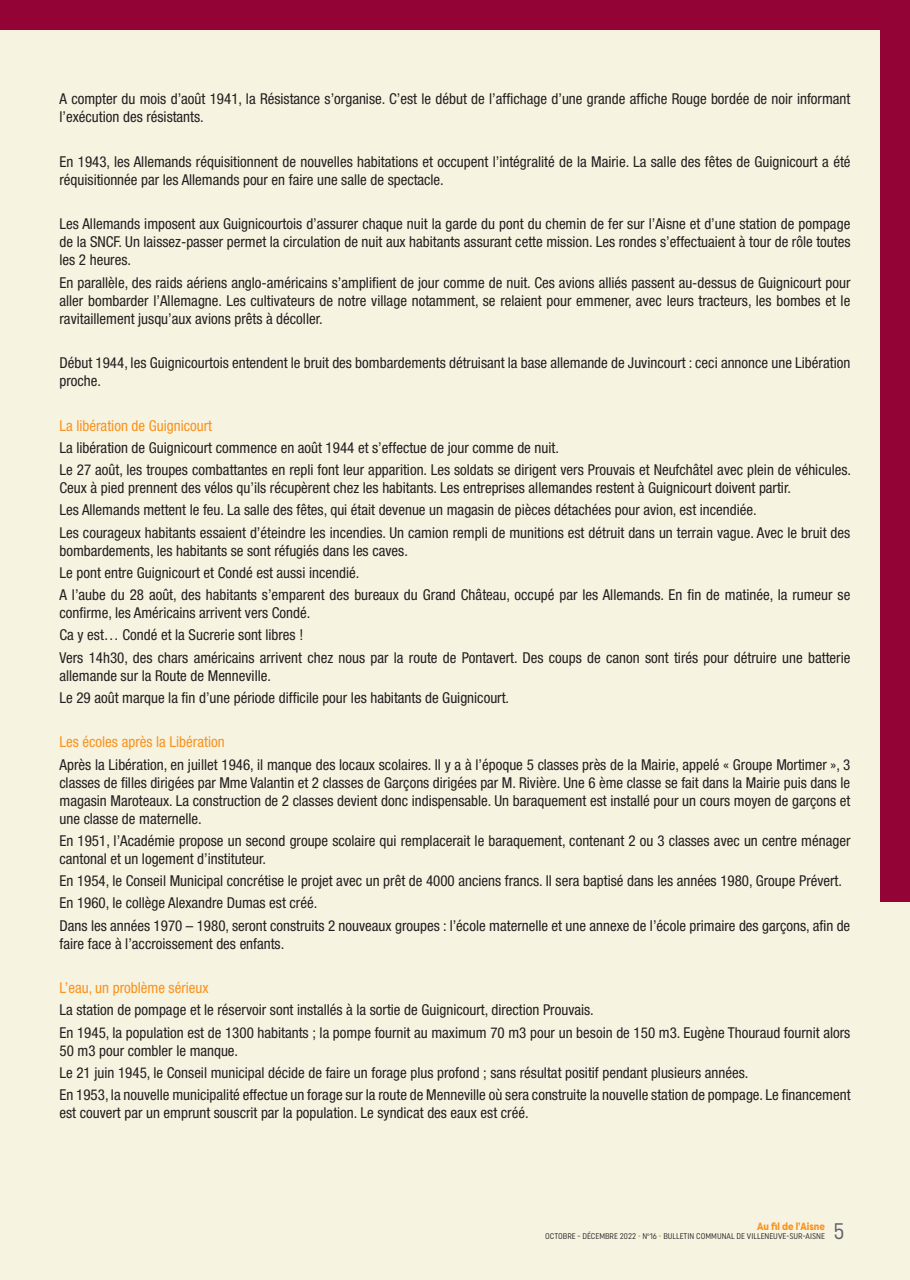
<style>
.page{position:relative;width:910px;height:1280px;background:#f7f3e1}
.page>*{position:absolute;margin:0;border:0;box-sizing:border-box;transform-origin:0 0}
.t1{font:22.5px "Uniform Condensed";color:#5d6067}
.t2{font:condensed 15px/22.2px "Helvetica Neue LT Std";color:#231f20}
.t3{font:condensed 15px "Helvetica Neue LT Std";color:#f7931d}
.t4{font:800 10.5px "Filson Pro";color:#f7931d;scale:.85 1}
.t5{font:8.25px "Uniform Condensed";color:#231f20}
.s1{color:#a6ce39}
</style>
<div class="page">
<div style="left:0;top:0;width:910px;height:30px;background:#930336"></div>
<div style="left:880px;top:0;width:30px;height:901px;background:#930336"></div>
<p class="t2" style="left:60px;top:90px;width:792px;line-height:18px">A compter du mois d’août 1941, la Résistance s’organise. C’est le début de l’affichage d’une grande affiche Rouge bordée de noir informant l’exécution des résistants.</p>
<p class="t2" style="left:60px;top:152px;width:792px;line-height:18px">En 1943, les Allemands réquisitionnent de nouvelles habitations et occupent l’intégralité de la Mairie. La salle des fêtes de Guignicourt a été réquisitionnée par les Allemands pour en faire une salle de spectacle.</p>
<p class="t2" style="left:60px;top:215px;width:792px;line-height:18px;text-align:justify">Les Allemands imposent aux Guignicourtois d’assurer chaque nuit la garde du pont du chemin de fer sur l’Aisne et d’une station de pompage de la SNCF. Un laissez-passer permet la circulation de nuit aux habitants assurant cette mission. Les rondes s’effectuaient à tour de rôle toutes les 2 heures.</p>
<p class="t2" style="left:60px;top:273px;width:792px;line-height:18px;text-align:justify">En parallèle, des raids aériens anglo-américains s’amplifient de jour comme de nuit. Ces avions alliés passent au-dessus de Guignicourt pour aller bombarder l’Allemagne. Les cultivateurs de notre village notamment, se relaient pour emmener, avec leurs tracteurs, les bombes et le ravitaillement jusqu’aux avions prêts à décoller.</p>
<p class="t2" style="left:60px;top:354px;width:792px;line-height:18px">Début 1944, les Guignicourtois entendent le bruit des bombardements détruisant la base allemande de Juvincourt : ceci annonce une Libération proche.</p>
<p class="t3" style="left:60px;top:416px;width:154px">La libération de Guignicourt</p>
<p class="t2" style="left:60px;top:436px;width:793px">La libération de Guignicourt commence en août 1944 et s’effectue de jour comme de nuit.<br>Le 27 août, les troupes combattantes en repli font leur apparition. Les soldats se dirigent vers Prouvais et Neufchâtel avec plein de véhicules.</p>
<p class="t2" style="left:60px;top:476px;width:792px">Ceux à pied prennent des vélos qu’ils récupèrent chez les habitants. Les entreprises allemandes restent à Guignicourt doivent partir.<br>Les Allemands mettent le feu. La salle des fêtes, qui était devenue un magasin de pièces détachées pour avion, est incendiée.<br>Les courageux habitants essaient d’éteindre les incendies. Un camion rempli de munitions est détruit dans un terrain vague. Avec le bruit des</p>
<p class="t2" style="left:60px;top:539px;width:792px">bombardements, les habitants se sont réfugiés dans les caves.<br>Le pont entre Guignicourt et Condé est aussi incendié.<br>A l’aube du 28 août, des habitants s’emparent des bureaux du Grand Château, occupé par les Allemands. En fin de matinée, la rumeur se</p>
<p class="t2" style="left:60px;top:601px;width:792px">confirme, les Américains arrivent vers Condé.<br>Ca y est… Condé et la Sucrerie sont libres !<br>Vers 14h30, des chars américains arrivent chez nous par la route de Pontavert. Des coups de canon sont tirés pour détruire une batterie</p>
<p class="t2" style="left:60px;top:664px;width:451px">allemande sur la Route de Menneville.<br>Le 29 août marque la fin d’une période difficile pour les habitants de Guignicourt.</p>
<p class="t3" style="left:60px;top:733px;width:167px">Les écoles après la Libération</p>
<p class="t2" style="left:60px;top:755px;width:792px;line-height:18px;text-align:justify">Après la Libération, en juillet 1946, il manque des locaux scolaires. Il y a à l’époque 5 classes près de la Mairie, appelé « Groupe Mortimer », 3 classes de filles dirigées par Mme Valantin et 2 classes de Garçons dirigées par M. Rivière. Une 6 ème classe se fait dans la Mairie puis dans le magasin Maroteaux. La construction de 2 classes devient donc indispensable. Un baraquement est installé pour un cours moyen de garçons et une classe de maternelle.</p>
<p class="t2" style="left:60px;top:831px;width:792px;line-height:18px">En 1951, l’Académie propose un second groupe scolaire qui remplacerait le baraquement, contenant 2 ou 3 classes avec un centre ménager cantonal et un logement d’instituteur.</p>
<p class="t2" style="left:60px;top:869px;width:792px">En 1954, le Conseil Municipal concrétise le projet avec un prêt de 4000 anciens francs. Il sera baptisé dans les années 1980, Groupe Prévert.<br>En 1960, le collège Alexandre Dumas est créé.<br>Dans les années 1970 – 1980, seront construits 2 nouveaux groupes : l’école maternelle et une annexe de l’école primaire des garçons, afin de</p>
<p class="t2" style="left:60px;top:932px;width:226px">faire face à l’accroissement des enfants.</p>
<p class="t3" style="left:60px;top:979px;width:151px">L’eau, un problème sérieux</p>
<p class="t2" style="left:60px;top:999px;width:792px">La station de pompage et le réservoir sont installés à la sortie de Guignicourt, direction Prouvais.<br>En 1945, la population est de 1300 habitants ; la pompe fournit au maximum 70 m3 pour un besoin de 150 m3. Eugène Thouraud fournit alors</p>
<p class="t2" style="left:60px;top:1039px;width:792px">50 m3 pour combler le manque.<br>Le 21 juin 1945, le Conseil municipal décide de faire un forage plus profond ; sans résultat positif pendant plusieurs années.<br>En 1953, la nouvelle municipalité effectue un forage sur la route de Menneville où sera construite la nouvelle station de pompage. Le financement</p>
<p class="t2" style="left:60px;top:1101px;width:471px">est couvert par un emprunt souscrit par la population. Le syndicat des eaux est créé.</p>
<p class="t4" style="left:757px;top:1220px;width:81px">Au fil de l’Aisne</p>
<p class="t5" style="left:545px;top:1231px;width:211px">OCTOBRE - DÉCEMBRE 2022 <span class="s1">•</span> N <sup>O</sup>16 <span class="s1">•</span> BULLETIN COMMUNAL DE VILLENEU</p>
<p class="t5" style="left:778px;top:1231px;width:44px">VE-SUR-AI SNE</p>
<h1 class="t1" style="left:833px;top:1218px;width:13px">5</h1>
</div>
